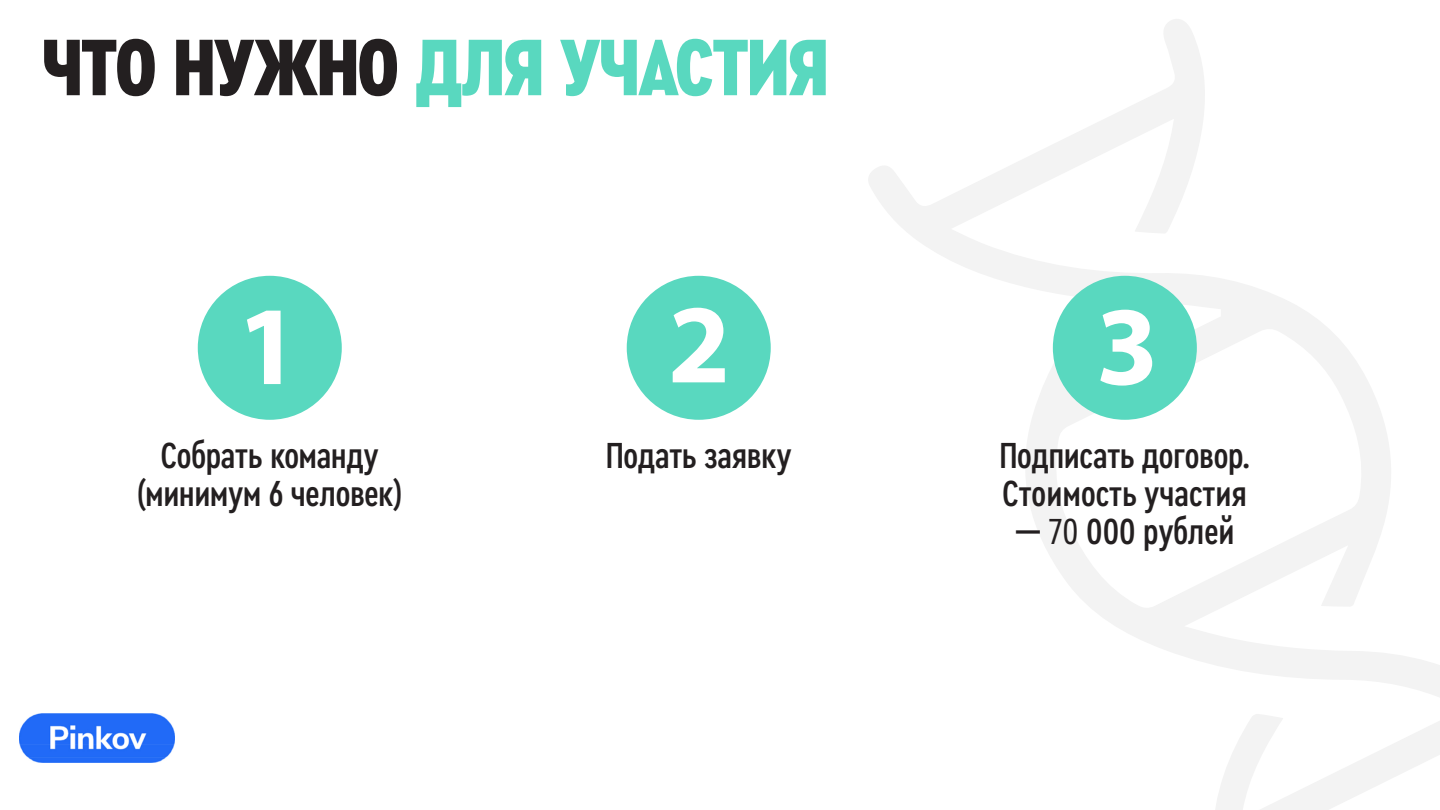
<style>
.page{position:relative;width:1440px;height:810px;background:#fff}
.page>*{position:absolute;margin:0;border:0;box-sizing:border-box;transform-origin:0 0}
.t1{font:700 113px "Myriad Pro";color:#fff}
.t2{font:900 84px "Cera Condensed Pro";letter-spacing:-.015em;color:#59d8bf}
.t3{font:500 38px/38px "Cera Condensed Pro";letter-spacing:-.005em;color:#231f20;text-align:center}
.s1{color:#231f20}
.s2{font-weight:400}
</style>
<div class="page">
<svg style="left:868px;top:19px;width:572px;height:791px"></svg>
<div style="left:198px;top:276px;width:144px;height:144px;background:#59d8bf;border-radius:50%"></div>
<div style="left:627px;top:276px;width:144px;height:144px;background:#59d8bf;border-radius:50%"></div>
<div style="left:1053px;top:276px;width:144px;height:144px;background:#59d8bf;border-radius:50%"></div>
<img style="left:20px;top:714px;width:154px;height:48px">
<h2 class="t2" style="left:43px;top:11px;width:788px"><span class="s1">ЧТО НУЖНО</span> ДЛЯ УЧАСТИЯ</h2>
<h1 class="t1" style="left:237px;top:272px;width:64px">1</h1>
<p class="t3" style="left:137px;top:435px;width:267px">Собрать команду (минимум 6 человек)</p>
<h1 class="t1" style="left:668px;top:271px;width:64px">2</h1>
<p class="t3" style="left:606px;top:435px;width:188px">Подать заявку</p>
<h1 class="t1" style="left:1096px;top:273px;width:64px">3</h1>
<p class="t3" style="left:999px;top:435px;width:252px;text-align:left">Подписать договор.<br>Стоимость участия</p>
<p class="t3" style="left:1015px;top:511px;width:221px">— <span class="s2">70</span> 000 рублей</p>
</div>
